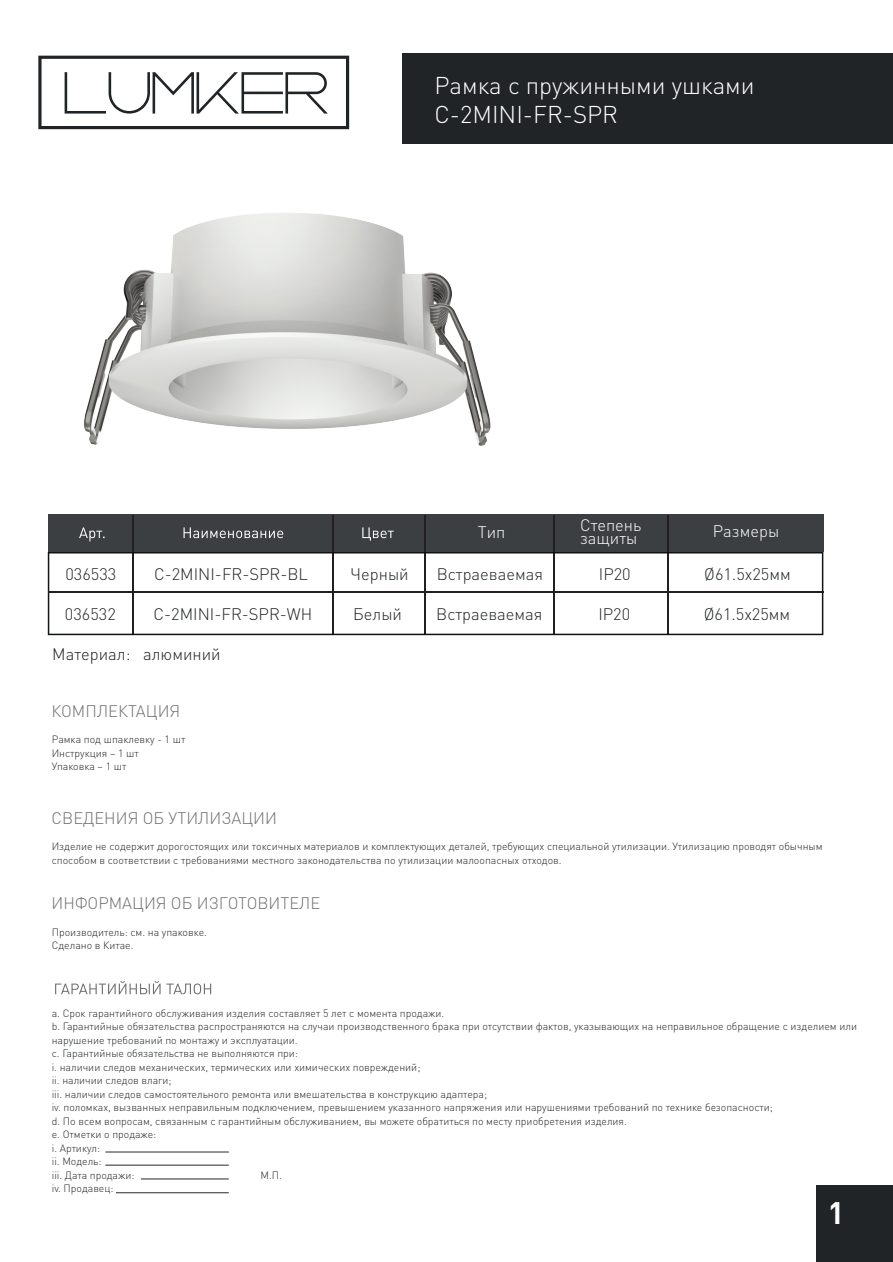
<style>
.page{position:relative;width:893px;height:1262px;background:#fff}
.page>*{position:absolute;margin:0;border:0;box-sizing:border-box;transform-origin:0 0}
.t1{font:700 30.75px "DIN Pro";color:#fff}
.t2{font:300 24px/28.8px "DIN Pro";color:#fff}
.t3{font:300 16.5px "DIN Pro";color:#212426}
.t4{font:300 16.5px "DIN Pro";color:#6e6f6e}
.t5{font:300 16.5px/13.5px "DIN Pro";color:#fff}
.t6{font:300 16.5px "DIN Pro";color:#231f20}
.t7{font:300 10.5px/13.5px "DIN Pro";color:#212426}
</style>
<div class="page">
<div style="left:816px;top:1185px;width:76px;height:77px;background:#202426"></div>
<div style="left:402px;top:54px;width:490px;height:90px;background:#202426"></div>
<div style="left:48px;top:514px;width:775px;height:38px;background:#3b3f41"></div>
<svg style="left:79px;top:527px;width:25px;height:14px"></svg>
<svg style="left:183px;top:527px;width:100px;height:11px"></svg>
<svg style="left:362px;top:527px;width:32px;height:13px"></svg>
<hr style="left:133px;top:514px;width:1px;height:120px;background:#231f20">
<hr style="left:332px;top:514px;width:1px;height:120px;background:#231f20">
<hr style="left:553px;top:514px;width:2px;height:120px;background:#231f20">
<hr style="left:667px;top:514px;width:2px;height:120px;background:#231f20">
<hr style="left:424px;top:514px;width:2px;height:120px;background:#231f20">
<svg style="left:38px;top:56px;width:311px;height:73px"></svg>
<svg style="left:48px;top:552px;width:775px;height:83px"></svg>
<svg style="left:55px;top:981px;width:156px;height:13px"></svg>
<hr style="left:48px;top:592px;width:775px;height:1px;background:#231f20">
<hr style="left:105px;top:1151px;width:124px;height:1px;background:#252a2d">
<hr style="left:105px;top:1164px;width:124px;height:1px;background:#252a2d">
<hr style="left:116px;top:1192px;width:113px;height:1px;background:#252a2d">
<hr style="left:141px;top:1178px;width:88px;height:1px;background:#252a2d">
<img style="left:84px;top:213px;width:407px;height:233px">
<h2 class="t2" style="left:434px;top:69px;width:322px">Рамка с пружинными ушками<br>C-2MINI-FR-SPR</h2>
<h3 class="t5" style="left:478px;top:524px;width:29px">Тип</h3>
<h3 class="t5" style="left:580px;top:516px;width:63px">Степень защиты</h3>
<h3 class="t5" style="left:713px;top:522px;width:68px">Размеры</h3>
<h3 class="t3" style="left:65px;top:561px;width:52px">036533</h3>
<h3 class="t3" style="left:154px;top:561px;width:155px">C-2MINI-FR-SPR-BL</h3>
<h3 class="t3" style="left:350px;top:561px;width:60px">Черный</h3>
<h3 class="t3" style="left:437px;top:561px;width:108px">Встраеваемая</h3>
<h3 class="t3" style="left:599px;top:561px;width:33px">IP20</h3>
<h3 class="t3" style="left:704px;top:561px;width:88px">Ø61.5х25мм</h3>
<h3 class="t3" style="left:65px;top:601px;width:52px">036532</h3>
<h3 class="t3" style="left:154px;top:601px;width:160px">C-2MINI-FR-SPR-WH</h3>
<h3 class="t6" style="left:52px;top:641px;width:170px">Материал: алюминий</h3>
<h3 class="t4" style="left:52px;top:699px;width:130px">КОМПЛЕКТАЦИЯ</h3>
<p class="t7" style="left:52px;top:732px;width:135px">Рамка под шпаклевку - 1 шт<br>Инструкция – 1 шт<br>Упаковка – 1 шт</p>
<h3 class="t4" style="left:52px;top:805px;width:227px">СВЕДЕНИЯ ОБ УТИЛИЗАЦИИ</h3>
<h3 class="t3" style="left:353px;top:601px;width:50px">Белый</h3>
<h3 class="t3" style="left:436px;top:601px;width:108px">Встраеваемая</h3>
<h3 class="t3" style="left:598px;top:601px;width:33px">IP20</h3>
<h3 class="t3" style="left:703px;top:601px;width:88px">Ø61.5х25мм</h3>
<p class="t7" style="left:52px;top:839px;width:772px">Изделие не содержит дорогостоящих или токсичных материалов и комплектующих деталей, требующих специальной утилизации. Утилизацию проводят обычным способом в соответствии с требованиями местного законодательства по утилизации малоопасных отходов.</p>
<h3 class="t4" style="left:52px;top:890px;width:270px">ИНФОРМАЦИЯ ОБ ИЗГОТОВИТЕЛЕ</h3>
<p class="t7" style="left:52px;top:924px;width:157px">Производитель: см. на упаковке.<br>Сделано в Китае.</p>
<p class="t7" style="left:52px;top:1005px;width:806px">a. Срок гарантийного обслуживания изделия составляет 5 лет с момента продажи.<br>b. Гарантийные обязательства распространяются на случаи производственного брака при отсутствии фактов, указывающих на неправильное обращение с изделием или нарушение требований по монтажу и эксплуатации.<br>c. Гарантийные обязательства не выполняются при:<br>i. наличии следов механических, термических или химических повреждений;<br>ii. наличии следов влаги;<br>iii. наличии следов самостоятельного ремонта или вмешательства в конструкцию адаптера;<br>iv. поломках, вызванных неправильным подключением, превышением указанного напряжения или нарушениями требований по технике безопасности;<br>d. По всем вопросам, связанным с гарантийным обслуживанием, вы можете обратиться по месту приобретения изделия.<br>e. Отметки о продаже:<br>i. Артикул:<br>ii. Модель:<br>iii. Дата продажи:</p>
<p class="t7" style="left:260px;top:1167px;width:23px">М.П.</p>
<p class="t7" style="left:52px;top:1180px;width:63px">iv. Продавец:</p>
<h1 class="t1" style="left:827px;top:1186px;width:18px">1</h1>
</div>
